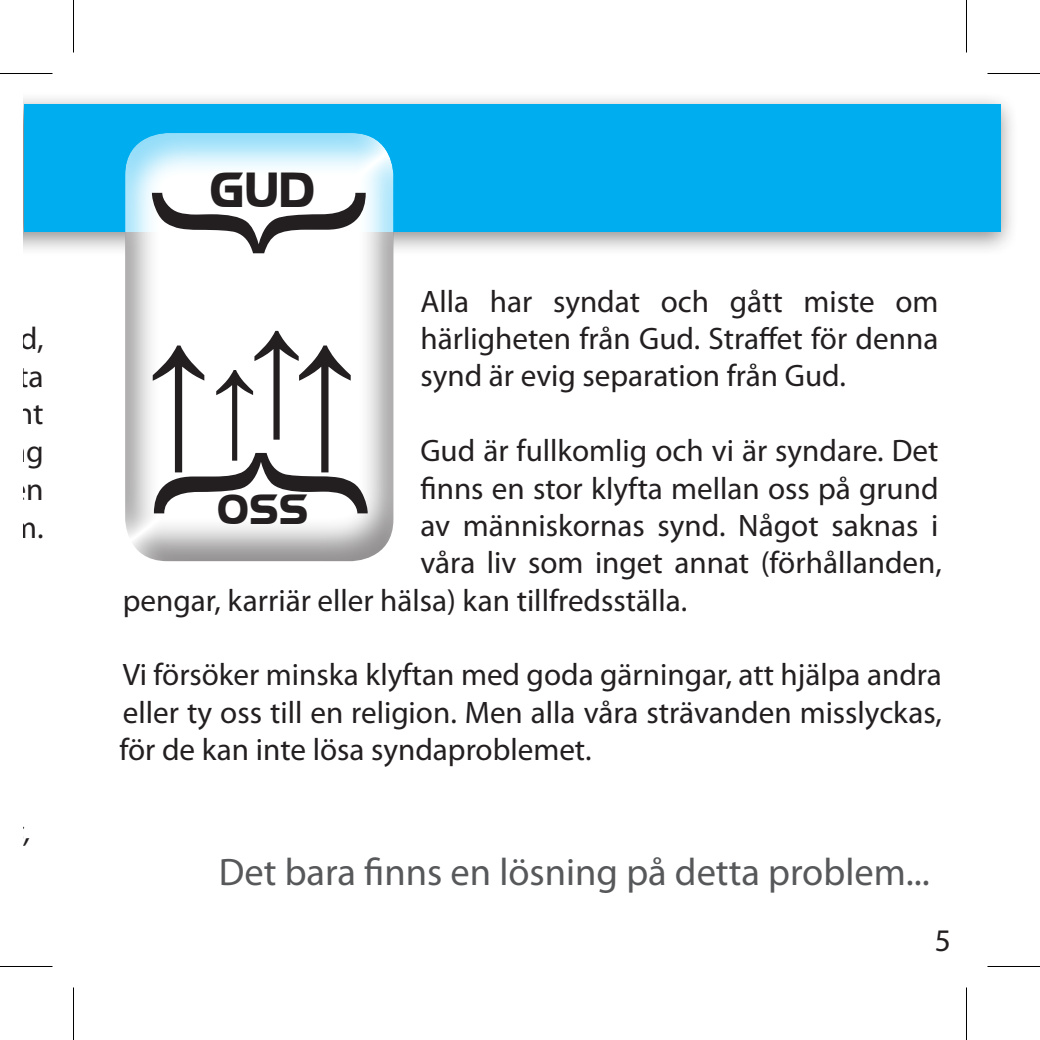
<style>
.page{position:relative;width:1040px;height:1040px;background:#fff}
.page>*{position:absolute;margin:0;border:0;box-sizing:border-box;transform-origin:0 0}
.t1{font:235.2px "Watford";color:#231f20;scale:.64 1}
.t2{font:147px "Arial";color:#231f20}
.t3{font:126px "Arial";color:#231f20}
.t4{font:49px "Watford";color:#231f20}
.t5{font:42px "Watford";color:#231f20}
.t6{font:38.5px "Myriad Pro";color:#57585a}
.t7{font:31.5px/37.8px "Myriad Pro";color:#231f20;text-align:center}
.t8{font:31.15px/37.4px "Myriad Pro";color:#231f20;text-align:justify}
.s1{font-size:105px}
</style>
<div class="page">
<div style="left:24px;top:91px;width:992px;height:167px;background:#231f20;opacity:.5"></div>
<div style="left:24px;top:104px;width:976px;height:127px;background:#00aeef"></div>
<div style="left:122px;top:130px;width:273px;height:432px;background:#231f20;opacity:.5"></div>
<hr style="left:0;top:73px;width:52px;height:1px;background:#000">
<hr style="left:987px;top:73px;width:53px;height:1px;background:#000">
<hr style="left:0;top:966px;width:52px;height:1px;background:#000">
<hr style="left:987px;top:966px;width:53px;height:1px;background:#000">
<hr style="left:73px;top:0;width:1px;height:52px;background:#000">
<hr style="left:73px;top:987px;width:1px;height:53px;background:#000">
<hr style="left:966px;top:0;width:1px;height:52px;background:#000">
<hr style="left:966px;top:987px;width:1px;height:53px;background:#000">
<p class="t7" style="left:-7px;top:319px;width:53px">ud, tta unt ing pen om.</p>
<h3 class="t4" style="left:209px;top:157px;width:107px">GUD</h3>
<h1 class="t1" style="left:78px;top:259px;width:110px;rotate:-90deg">{</h1>
<p class="t8" style="left:420px;top:282px;width:520px">Alla har syndat och gått miste om härligheten från Gud. Straffet för denna synd är evig separation från Gud.</p>
<p class="t3" style="left:308px;top:484px;width:64px;rotate:-180deg">↓</p>
<p class="t2" style="left:362px;top:524px;width:221px;rotate:-180deg">↓ ↓<span class="s1">↓</span></p>
<p class="t8" style="left:420px;top:431px;width:520px">Gud är fullkomlig och vi är syndare. Det</p>
<p class="t8" style="left:420px;top:469px;width:520px">finns en stor klyfta mellan oss på grund</p>
<p class="t8" style="left:420px;top:506px;width:520px">av människornas synd. Något saknas i</p>
<p class="t8" style="left:420px;top:544px;width:523px">våra liv som inget annat (förhållanden,</p>
<p class="t8" style="left:123px;top:581px;width:566px">pengar, karriär eller hälsa) kan tillfredsställa.</p>
<h1 class="t1" style="left:442px;top:447px;width:110px;rotate:90deg">{</h1>
<h3 class="t5" style="left:216px;top:481px;width:93px">OSS</h3>
<p class="t8" style="left:119px;top:656px;width:824px">Vi försöker minska klyftan med goda gärningar, att hjälpa andra eller ty oss till en religion. Men alla våra strävanden misslyckas, för de kan inte lösa syndaproblemet.</p>
<p class="t6" style="left:219px;top:848px;width:712px">Det bara finns en lösning på detta problem...</p>
<p class="t7" style="left:935px;top:921px;width:18px">5</p>
</div>
